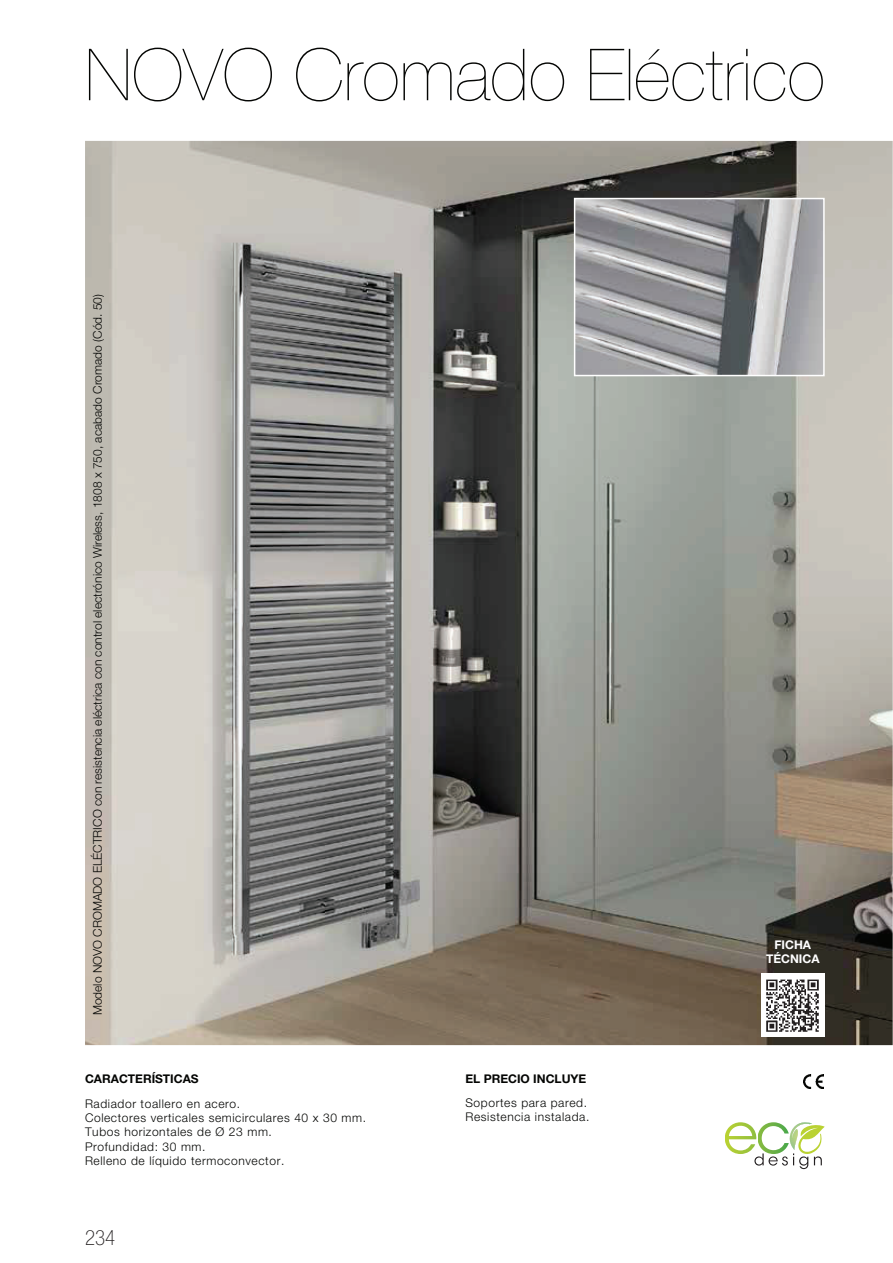
<style>
.page{position:relative;width:893px;height:1263px;background:#fff}
.page>*{position:absolute;margin:0;border:0;box-sizing:border-box;transform-origin:0 0}
.t1{font:200 72px "Helvetica Neue";color:#040503}
.t2{font:100 condensed 21px "Helvetica Neue";color:#231f20}
.t3{font:300 12px/14.4px "Helvetica Neue";letter-spacing:.05em;color:#040503}
.t4{font:300 12px "Helvetica Neue";color:#040503}
.t5{font:700 12px "Helvetica Neue";color:#040503}
.t6{font:700 12px/14.4px "Helvetica Neue";color:#fff;text-align:center}
</style>
<div class="page">
<img style="left:85px;top:141px;width:808px;height:904px">
<img style="left:803px;top:1074px;width:21px;height:15px">
<img style="left:577px;top:201px;width:245px;height:172px">
<div style="left:574px;top:198px;width:251px;height:178px;border:2px solid #fff"></div>
<img style="left:761px;top:974px;width:64px;height:63px">
<svg style="left:725px;top:1122px;width:100px;height:47px"></svg>
<h1 class="t1" style="left:85px;top:49px;width:741px">NOVO Cromado Eléctrico</h1>
<p class="t4" style="left:93px;top:1015px;width:723px;rotate:-90deg">Modelo NOVO CROMADO ELÉCTRICO con resistencia eléctrica con control electrónico Wireless, 1808 x 750, acabado Cromado (Cód. 50)</p>
<p class="t5" style="left:85px;top:1074px;width:115px">CARACTERÍSTICAS</p>
<p class="t3" style="left:85px;top:1097px;width:283px">Radiador toallero en acero.<br>Colectores verticales semicirculares 40 x 30 mm.<br>Tubos horizontales de Ø 23 mm.<br>Profundidad: 30 mm.<br>Relleno de líquido termoconvector.</p>
<h2 class="t2" style="left:85px;top:1230px;width:32px">234</h2>
<p class="t5" style="left:465px;top:1075px;width:122px">EL PRECIO INCLUYE</p>
<p class="t3" style="left:465px;top:1096px;width:125px">Soportes para pared.<br>Resistencia instalada.</p>
<p class="t6" style="left:766px;top:939px;width:55px">FICHA<br>TÉCNICA</p>
</div>
